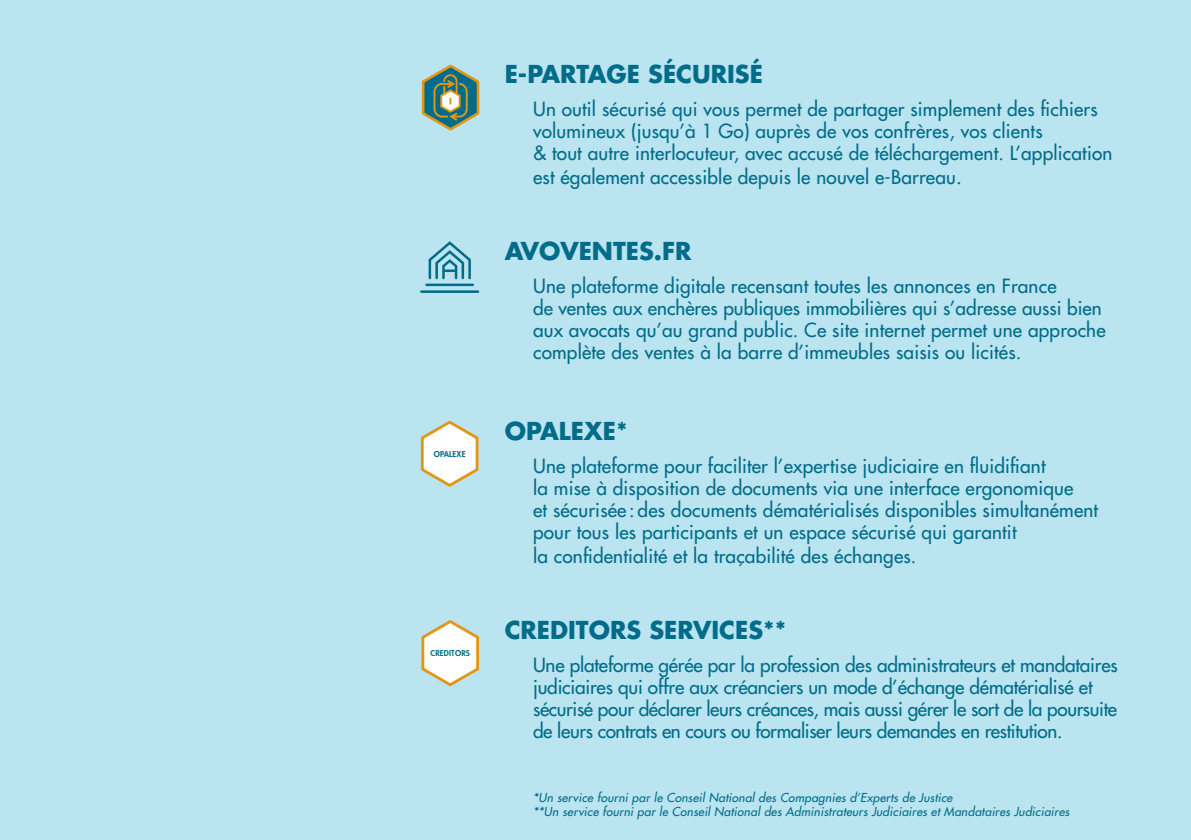
<style>
.page{position:relative;width:1191px;height:840px;background:#fff}
.page>*{position:absolute;margin:0;border:0;box-sizing:border-box;transform-origin:0 0}
.t1{font:700 24px "Futura Std";color:#006c89}
.t2{font:500 19px/22px "Futura Std";letter-spacing:.01em;color:#006c89}
.t3{font:500 19px/22px "Futura Std";letter-spacing:-.01em;color:#006c89}
.t4{font:italic 500 12px/14.4px "Futura Std";letter-spacing:.02em;color:#006c89}
.t5{font:800 7.8px "Futura Std";letter-spacing:.02em;color:#006c89}
.s1{font-size:20px}
</style>
<div class="page">
<div style="left:0;top:0;width:1191px;height:839px;background:#bae4ef"></div>
<svg style="left:420px;top:420px;width:59px;height:67px"></svg>
<svg style="left:421px;top:620px;width:59px;height:67px"></svg>
<svg style="left:428px;top:241px;width:43px;height:38px"></svg>
<hr style="left:425px;top:283px;width:49px;height:3px;background:#006c89">
<hr style="left:420px;top:290px;width:59px;height:3px;background:#006c89">
<svg style="left:421px;top:64px;width:59px;height:67px"></svg>
<p class="t5" style="left:434px;top:448px;width:33px">OPALEXE</p>
<p class="t5" style="left:430px;top:647px;width:41px">CREDITORS</p>
<p class="t1" style="left:505px;top:58px;width:260px">E-PARTAGE SÉCURISÉ</p>
<p class="t2" style="left:533px;top:98px;width:581px">Un outil sécurisé qui vous permet de partager simplement des fichiers volumineux (jusqu’à 1 Go) auprès de vos confrères, vos clients<br>&amp; tout autre interlocuteur, avec accusé de téléchargement. L’application</p>
<p class="t2" style="left:533px;top:166px;width:430px">est également accessible depuis le nouvel e-Barreau<span class="s1">.</span></p>
<p class="t1" style="left:505px;top:234px;width:188px">AVOVENTES.FR</p>
<p class="t2" style="left:533px;top:275px;width:574px">Une plateforme digitale recensant toutes les annonces en France<br>de ventes aux enchères publiques immobilières qui s’adresse aussi bien aux avocats qu’au grand public. Ce site internet permet une approche complète des ventes à la barre d’immeubles saisis ou licités.</p>
<p class="t1" style="left:505px;top:414px;width:124px">OPALEXE*</p>
<p class="t2" style="left:533px;top:454px;width:566px">Une plateforme pour faciliter l’expertise judiciaire en fluidifiant<br>la mise à disposition de documents via une interface ergonomique<br>et sécurisée : des documents dématérialisés disponibles simultanément pour tous les participants et un espace sécurisé qui garantit</p>
<p class="t2" style="left:533px;top:544px;width:385px">la confidentialité et la traçabilité des échanges.</p>
<p class="t1" style="left:505px;top:613px;width:283px">CREDITORS SERVICES**</p>
<p class="t3" style="left:533px;top:653px;width:586px">Une plateforme gérée par la profession des administrateurs et mandataires judiciaires qui offre aux créanciers un mode d’échange dématérialisé et sécurisé pour déclarer leurs créances, mais aussi gérer le sort de la poursuite de leurs contrats en cours ou formaliser leurs demandes en restitution.</p>
<p class="t4" style="left:533px;top:790px;width:538px">*Un service fourni par le Conseil National des Compagnies d’Experts de Justice<br>**Un service fourni par le Conseil National des Administrateurs Judiciaires et Mandataires Judiciaires</p>
</div>
